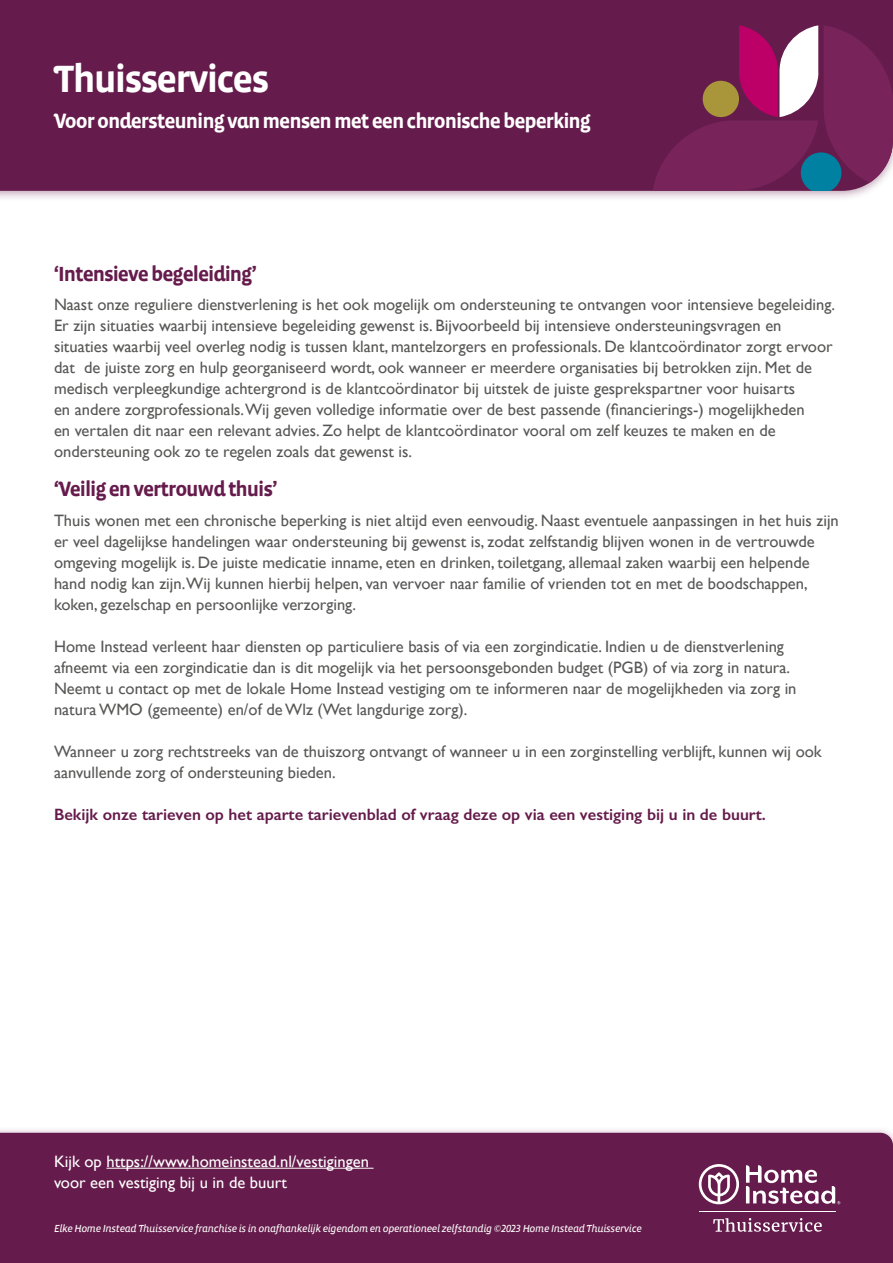
<style>
.page{position:relative;width:893px;height:1263px;background:#fff}
.page>*{position:absolute;margin:0;border:0;box-sizing:border-box;transform-origin:0 0}
.t1{font:700 39px "Vista Sans Alt";letter-spacing:-.05em;color:#fff}
.t2{font:700 21px "Vista Sans Alt";letter-spacing:-.05em;color:#fff}
.t3{font:700 21px "Vista Sans Alt";letter-spacing:-.05em;color:#651b4b}
.t4{font:16.5px/21px "Gill Sans";color:#575756}
.t5{font:600 16.5px "Gill Sans";color:#651b4b}
.t6{font:16.5px/21px "Gill Sans";color:#fff}
.t7{font:10.5px "Vista Sans Alt Reg Ita";letter-spacing:-.03em;color:#fff}
</style>
<div class="page">
<div style="left:0;top:0;width:893px;height:201px;background:#651b4b;opacity:.4"></div>
<div style="left:0;top:0;width:893px;height:191px;background:#651b4b"></div>
<svg style="left:653px;top:25px;width:240px;height:166px;background:#7c3264"></svg>
<div style="left:703px;top:81px;width:36px;height:36px;background:#a9963b;border-radius:50%"></div>
<div style="left:0;top:1127px;width:893px;height:136px;background:#651b4b;opacity:.4"></div>
<div style="left:0;top:1133px;width:893px;height:130px;background:#651b4b"></div>
<svg style="left:713px;top:1218px;width:109px;height:14px;background:#8e597b"></svg>
<hr style="left:699px;top:1211px;width:137px;height:1px;background:#fff">
<svg style="left:699px;top:1164px;width:40px;height:40px"></svg>
<svg style="left:746px;top:1165px;width:94px;height:39px"></svg>
<hr style="left:106px;top:1168px;width:268px;height:1px;background:#fff">
<h1 class="t1" style="left:54px;top:59px;width:217px">Thuisservices</h1>
<p class="t2" style="left:54px;top:110px;width:539px">Voor ondersteuning van mensen met een chronische beperking</p>
<p class="t3" style="left:54px;top:263px;width:204px">‘Intensieve begeleiding’</p>
<p class="t4" style="left:54px;top:294px;width:782px">Naast onze reguliere dienstverlening is het ook mogelijk om ondersteuning te ontvangen voor intensieve begeleiding.<br>Er zijn situaties waarbij intensieve begeleiding gewenst is. Bijvoorbeeld bij intensieve ondersteuningsvragen en situaties waarbij veel overleg nodig is tussen klant, mantelzorgers en professionals. De klantcoördinator zorgt ervoor dat de juiste zorg en hulp georganiseerd wordt, ook wanneer er meerdere organisaties bij betrokken zijn. Met de medisch verpleegkundige achtergrond is de klantcoördinator bij uitstek de juiste gesprekspartner voor huisarts<br>en andere zorgprofessionals.Wij geven volledige informatie over de best passende (financierings-) mogelijkheden<br>en vertalen dit naar een relevant advies. Zo helpt de klantcoördinator vooral om zelf keuzes te maken en de ondersteuning ook zo te regelen zoals dat gewenst is.</p>
<p class="t3" style="left:54px;top:478px;width:225px">‘Veilig en vertrouwd thuis’</p>
<p class="t4" style="left:54px;top:509px;width:786px">Thuis wonen met een chronische beperking is niet altijd even eenvoudig. Naast eventuele aanpassingen in het huis zijn er veel dagelijkse handelingen waar ondersteuning bij gewenst is, zodat zelfstandig blijven wonen in de vertrouwde omgeving mogelijk is. De juiste medicatie inname, eten en drinken, toiletgang, allemaal zaken waarbij een helpende hand nodig kan zijn.Wij kunnen hierbij helpen, van vervoer naar familie of vrienden tot en met de boodschappen, koken, gezelschap en persoonlijke verzorging.</p>
<p class="t4" style="left:54px;top:635px;width:744px">Home Instead verleent haar diensten op particuliere basis of via een zorgindicatie. Indien u de dienstverlening afneemt via een zorgindicatie dan is dit mogelijk via het persoonsgebonden budget (PGB) of via zorg in natura.<br>Neemt u contact op met de lokale Home Instead vestiging om te informeren naar de mogelijkheden via zorg in natura WMO (gemeente) en/of de Wlz (Wet langdurige zorg).</p>
<p class="t4" style="left:54px;top:740px;width:769px">Wanneer u zorg rechtstreeks van de thuiszorg ontvangt of wanneer u in een zorginstelling verblijft, kunnen wij ook aanvullende zorg of ondersteuning bieden.</p>
<p class="t5" style="left:54px;top:804px;width:713px">Bekijk onze tarieven op het aparte tarievenblad of vraag deze op via een vestiging bij u in de buurt.</p>
<p class="t6" style="left:54px;top:1151px;width:316px">Kijk op https://www.homeinstead.nl/vestigingen voor een vestiging bij u in de buurt</p>
<p class="t7" style="left:54px;top:1223px;width:589px">Elke Home Instead Thuisservice franchise is in onafhankelijk eigendom en operationeel zelfstandig ©2023 Home Instead Thuisservice</p>
</div>
